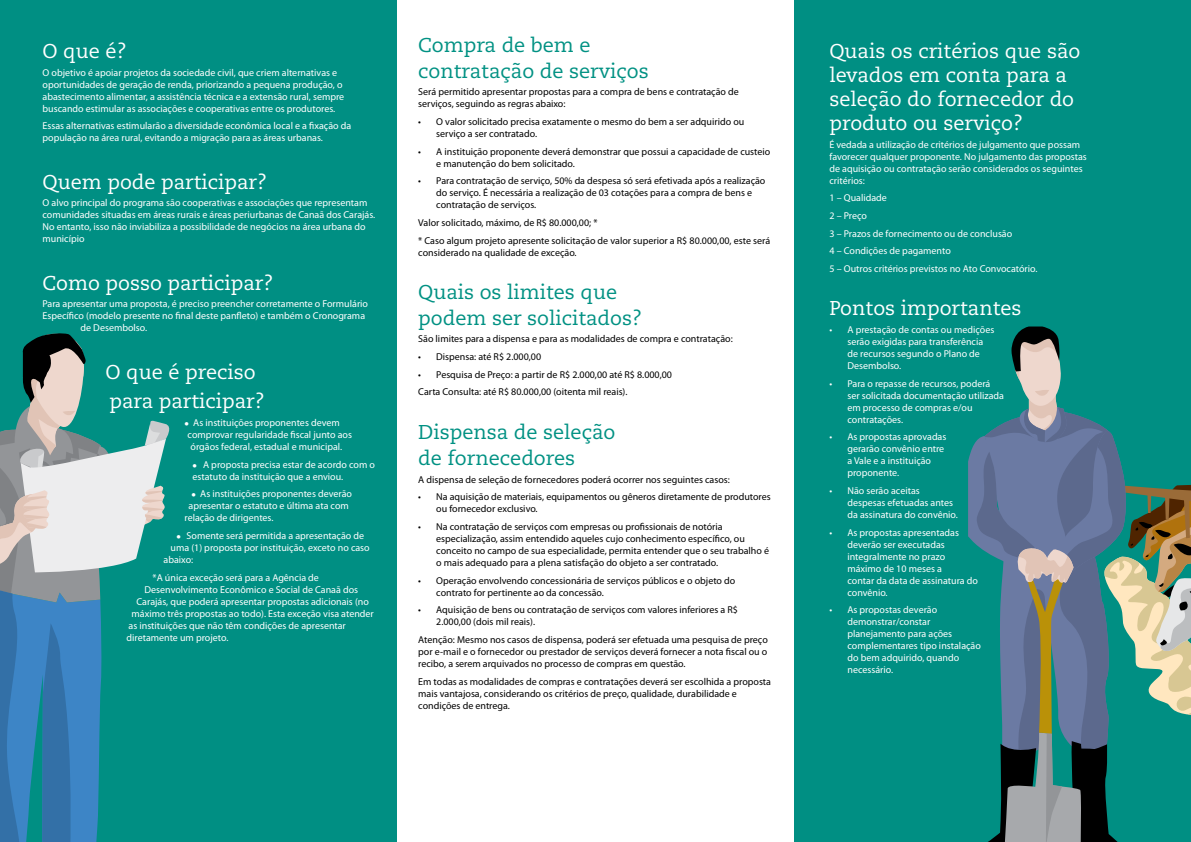
<style>
.page{position:relative;width:1191px;height:842px;background:#fff}
.page>*{position:absolute;margin:0;border:0;box-sizing:border-box;transform-origin:0 0}
.t1{font:20px/24px "Caecilia LT Std";color:#fff}
.t2{font:20px/25.7px "Caecilia LT Std";color:#009183}
.t3{font:10px/12px "Myriad Pro";color:#fff}
.t4{font:10px/12px "Myriad Pro";color:#000}
</style>
<div class="page">
<div style="left:794px;top:0;width:397px;height:842px;background:#008f83"></div>
<div style="left:0;top:0;width:397px;height:842px;background:#008f83"></div>
<svg style="left:968px;top:326px;width:223px;height:516px"></svg>
<svg style="left:0;top:333px;width:170px;height:509px"></svg>
<h1 class="t1" style="left:43px;top:39px;width:86px">O que é?</h1>
<p class="t3" style="left:43px;top:66px;width:303px">O objetivo é apoiar projetos da sociedade civil, que criem alternativas e oportunidades de geração de renda, priorizando a pequena produção, o abastecimento alimentar, a assistência técnica e a extensão rural, sempre buscando estimular as associações e cooperativas entre os produtores.</p>
<p class="t3" style="left:43px;top:120px;width:310px">Essas alternativas estimularão a diversidade econômica local e a fixação da população na área rural, evitando a migração para as áreas urbanas.</p>
<h1 class="t1" style="left:43px;top:170px;width:226px">Quem pode participar?</h1>
<p class="t3" style="left:43px;top:197px;width:334px">O alvo principal do programa são cooperativas e associações que representam comunidades situadas em áreas rurais e áreas periurbanas de Canaã dos Carajás.<br>No entanto, isso não inviabiliza a possibilidade de negócios na área urbana do município</p>
<h1 class="t1" style="left:43px;top:271px;width:232px">Como posso participar?</h1>
<p class="t3" style="left:43px;top:298px;width:327px">Para apresentar uma proposta, é preciso preencher corretamente o Formulário</p>
<p class="t3" style="left:43px;top:310px;width:324px">Específico (modelo presente no final deste panfleto) e também o Cronograma</p>
<p class="t3" style="left:81px;top:322px;width:68px">de Desembolso.</p>
<h1 class="t1" style="left:106px;top:357px;width:161px;line-height:29.7px">O que é preciso para participar?</h1>
<p class="t3" style="left:185px;top:417px;width:157px">● As instituições proponentes devem</p>
<p class="t3" style="left:188px;top:429px;width:166px">comprovar regularidade fiscal junto aos</p>
<p class="t3" style="left:191px;top:441px;width:153px">órgãos federal, estadual e municipal.</p>
<p class="t3" style="left:193px;top:458px;width:184px">● A proposta precisa estar de acordo com o estatuto da instituição que a enviou.</p>
<p class="t3" style="left:192px;top:488px;width:162px">● As instituições proponentes deverão</p>
<p class="t3" style="left:189px;top:500px;width:162px">apresentar o estatuto e última ata com</p>
<p class="t3" style="left:185px;top:512px;width:90px">relação de dirigentes.</p>
<p class="t3" style="left:177px;top:530px;width:189px">● Somente será permitida a apresentação de</p>
<p class="t3" style="left:171px;top:542px;width:201px">uma (1) proposta por instituição, exceto no caso</p>
<p class="t3" style="left:164px;top:554px;width:31px">abaixo:</p>
<p class="t3" style="left:153px;top:571px;width:168px">*A única exceção será para a Agência de</p>
<p class="t3" style="left:145px;top:583px;width:215px">Desenvolvimento Econômico e Social de Canaã dos</p>
<p class="t3" style="left:137px;top:595px;width:234px">Carajás, que poderá apresentar propostas adicionais (no</p>
<p class="t3" style="left:132px;top:607px;width:244px">máximo três propostas ao todo). Esta exceção visa atender</p>
<p class="t3" style="left:129px;top:619px;width:219px">as instituições que não têm condições de apresentar</p>
<p class="t3" style="left:127px;top:631px;width:103px">diretamente um projeto.</p>
<h1 class="t2" style="left:418px;top:32px;width:232px">Compra de bem e contratação de serviços</h1>
<p class="t4" style="left:418px;top:86px;width:322px">Será permitido apresentar propostas para a compra de bens e contratação de serviços, seguindo as regras abaixo:</p>
<p class="t4" style="left:436px;top:116px;width:309px;text-indent:-18px">• O valor solicitado precisa exatamente o mesmo do bem a ser adquirido ou serviço a ser contratado.</p>
<p class="t4" style="left:436px;top:145px;width:335px;text-indent:-18px">• A instituição proponente deverá demonstrar que possui a capacidade de custeio e manutenção do bem solicitado.</p>
<p class="t4" style="left:436px;top:175px;width:331px;text-indent:-18px">• Para contratação de serviço, 50% da despesa só será efetivada após a realização do serviço. É necessária a realização de 03 cotações para a compra de bens e contratação de serviços.</p>
<p class="t4" style="left:418px;top:214px;width:353px;line-height:17.7px">Valor solicitado, máximo, de R$ 80.000,00; *<br>* Caso algum projeto apresente solicitação de valor superior a R$ 80.000,00, este será</p>
<p class="t4" style="left:418px;top:246px;width:160px">considerado na qualidade de exceção.</p>
<h1 class="t2" style="left:418px;top:280px;width:225px">Quais os limites que podem ser solicitados?</h1>
<p class="t4" style="left:418px;top:333px;width:316px">São limites para a dispensa e para as modalidades de compra e contratação:</p>
<p class="t4" style="left:418px;top:351px;width:124px">• Dispensa: até R$ 2.000,00</p>
<p class="t4" style="left:418px;top:366px;width:255px;line-height:17.7px">• Pesquisa de Preço: a partir de R$ 2.000,00 até R$ 8.000,00<br>Carta Consulta: até R$ 80.000,00 (oitenta mil reais).</p>
<h1 class="t2" style="left:418px;top:420px;width:199px">Dispensa de seleção de fornecedores</h1>
<p class="t4" style="left:418px;top:473px;width:313px">A dispensa de seleção de fornecedores poderá ocorrer nos seguintes casos:</p>
<p class="t4" style="left:436px;top:491px;width:336px;text-indent:-18px">• Na aquisição de materiais, equipamentos ou gêneros diretamente de produtores ou fornecedor exclusivo.</p>
<p class="t4" style="left:436px;top:521px;width:334px;text-indent:-18px">• Na contratação de serviços com empresas ou profissionais de notória especialização, assim entendido aqueles cujo conhecimento específico, ou conceito no campo de sua especialidade, permita entender que o seu trabalho é o mais adequado para a plena satisfação do objeto a ser contratado.</p>
<p class="t4" style="left:436px;top:574px;width:300px;text-indent:-18px">• Operação envolvendo concessionária de serviços públicos e o objeto do contrato for pertinente ao da concessão.</p>
<p class="t4" style="left:436px;top:604px;width:303px;text-indent:-18px">• Aquisição de bens ou contratação de serviços com valores inferiores a R$<br>2.000,00 (dois mil reais).</p>
<p class="t4" style="left:418px;top:634px;width:351px;text-align:justify">Atenção: Mesmo nos casos de dispensa, poderá ser efetuada uma pesquisa de preço por e-mail e o fornecedor ou prestador de serviços deverá fornecer a nota fiscal ou o recibo, a serem arquivados no processo de compras em questão.</p>
<p class="t4" style="left:418px;top:675px;width:354px">Em todas as modalidades de compras e contratações deverá ser escolhida a proposta mais vantajosa, considerando os critérios de preço, qualidade, durabilidade e condições de entrega.</p>
<h1 class="t1" style="left:829px;top:39px;width:252px">Quais os critérios que são levados em conta para a seleção do fornecedor do produto ou serviço?</h1>
<p class="t3" style="left:829px;top:138px;width:259px">É vedada a utilização de critérios de julgamento que possam favorecer qualquer proponente. No julgamento das propostas de aquisição ou contratação serão considerados os seguintes critérios:</p>
<p class="t3" style="left:829px;top:189px;width:210px;line-height:17.7px">1 – Qualidade<br>2 – Preço<br>3 – Prazos de fornecimento ou de conclusão<br>4 – Condições de pagamento<br>5 – Outros critérios previstos no Ato Convocatório.</p>
<h1 class="t1" style="left:829px;top:297px;width:194px">Pontos importantes</h1>
<p class="t3" style="left:847px;top:324px;width:148px;text-indent:-18px">• A prestação de contas ou medições serão exigidas para transferência de recursos segundo o Plano de<br>Desembolso.</p>
<p class="t3" style="left:847px;top:377px;width:158px;text-indent:-18px">• Para o repasse de recursos, poderá ser solicitada documentação utilizada em processo de compras e/ou contratações.</p>
<p class="t3" style="left:847px;top:431px;width:100px;text-indent:-18px">• As propostas aprovadas gerarão convênio entre a Vale e a instituição proponente.</p>
<p class="t3" style="left:847px;top:485px;width:112px;text-indent:-18px">• Não serão aceitas despesas efetuadas antes da assinatura do convênio.</p>
<p class="t3" style="left:847px;top:526px;width:132px;text-indent:-18px">• As propostas apresentadas deverão ser executadas integralmente no prazo máximo de 10 meses a<br>contar da data de assinatura do convênio.</p>
<p class="t3" style="left:847px;top:604px;width:135px;text-indent:-18px">• As propostas deverão demonstrar/constar planejamento para ações complementares tipo instalação do bem adquirido, quando necessário.</p>
</div>
